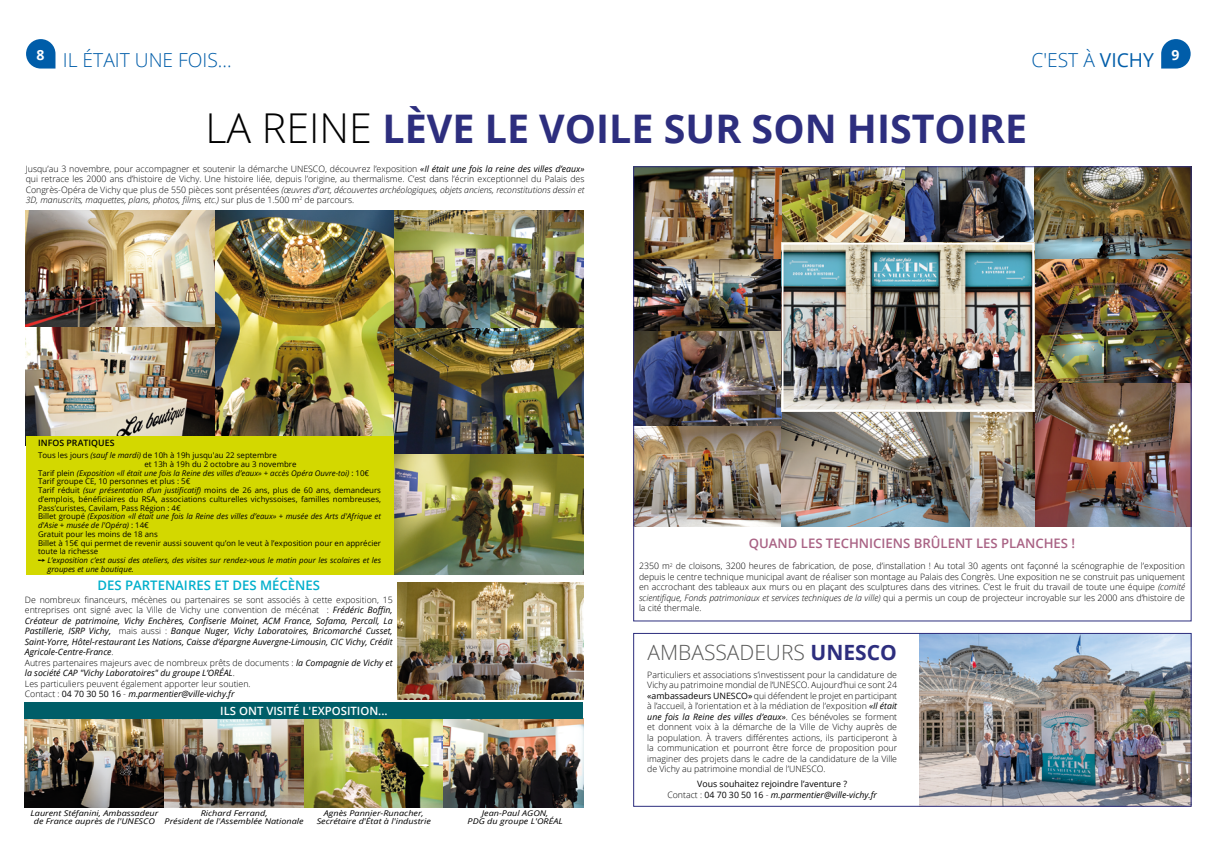
<style>
.page{position:relative;width:1216px;height:844px;background:#fff}
.page>*{position:absolute;margin:0;border:0;box-sizing:border-box;transform-origin:0 0}
.t1{font:700 39.38px "Open Sans";color:#2d2e7e}
.t2{font:300 21px "Open Sans";color:#575756}
.t3{font:300 19.25px "Open Sans";color:#005da9}
.t4{font:700 14px "Open Sans";color:#fff}
.t5{font:600 13.12px "Open Sans";color:#a96284}
.t6{font:600 13.12px "Open Sans";color:#00afcb}
.t7{font:600 11.38px "Open Sans";color:#fff}
.t8{font:300 8.75px/10.5px "Open Sans";color:#000;text-align:justify}
.t9{font:italic 8.75px/10.5px "Open Sans";color:#000}
.t10{font:8.75px/10.5px "Open Sans";color:#000;text-align:center}
.t11{font:600 8.75px "Open Sans";letter-spacing:.005em;color:#000}
.t12{font:7.88px "Open Sans";color:#000}
.t13{font:italic 7.88px "Open Sans";color:#000}
.t14{font:italic 7.88px/8.8px "Open Sans";color:#000;text-align:center;scale:1.15 1}
.s1{font-weight:400}
.s2{font-weight:300;font-size:41.12px;color:#000}
.s3{font-weight:400;font-style:italic}
.s4{font-style:italic}
.s5{font-style:normal}
.s6{font-weight:300;font-style:normal}
.s7{font-weight:700;color:#2d2e7e}
.s8{font-weight:300}
</style>
<div class="page">
<svg style="left:26px;top:39px;width:29px;height:29px"></svg>
<svg style="left:1161px;top:39px;width:29px;height:29px"></svg>
<img style="left:919px;top:634px;width:270px;height:170px">
<div style="left:633px;top:632px;width:558px;height:174px;border:1px solid #2d2e7e"></div>
<img style="left:397px;top:582px;width:186px;height:117px">
<img style="left:26px;top:210px;width:367px;height:226px">
<img style="left:393px;top:210px;width:190px;height:364px">
<img style="left:25px;top:718px;width:558px;height:89px">
<img style="left:781px;top:168px;width:252px;height:240px">
<img style="left:635px;top:168px;width:146px;height:250px">
<img style="left:1033px;top:168px;width:156px;height:358px">
<img style="left:635px;top:418px;width:146px;height:108px">
<img style="left:781px;top:411px;width:189px;height:115px">
<img style="left:970px;top:411px;width:63px;height:115px">
<div style="left:781px;top:243px;width:252px;height:168px;border:2px solid #fff"></div>
<div style="left:26px;top:436px;width:367px;height:138px;background:#d3d800"></div>
<div style="left:25px;top:702px;width:558px;height:16px;background:#005e68"></div>
<h3 class="t3" style="left:63px;top:47px;width:170px">IL ÉTAIT UNE FOIS...</h3>
<h3 class="t3" style="left:1031px;top:47px;width:124px">C'EST À <span class="s1">VICHY</span></h3>
<h3 class="t4" style="left:36px;top:45px;width:9px">8</h3>
<h3 class="t4" style="left:1171px;top:45px;width:9px">9</h3>
<h1 class="t1" style="left:205px;top:101px;width:823px"><span class="s2">LA REINE</span> LÈVE LE VOILE SUR SON HISTOIRE</h1>
<p class="t8" style="left:26px;top:163px;width:560px">Jusqu’au 3 novembre, pour accompagner et soutenir la démarche UNESCO, découvrez l’exposition <span class="s3">«Il était une fois la reine des villes d’eaux» </span>qui retrace les 2000 ans d’histoire de Vichy. Une histoire liée, depuis l’origine, au thermalisme. C’est dans l’écrin exceptionnel du Palais des Congrès-Opéra de Vichy que plus de 550 pièces sont présentées <span class="s4">(œuvres d'art, découvertes archéologiques, objets anciens, reconstitutions dessin et 3D, manuscrits, maquettes, plans, photos, films, etc.)</span> sur plus de 1.500 m<sup>2</sup> de parcours.</p>
<p class="t11" style="left:38px;top:436px;width:78px">INFOS PRATIQUES</p>
<p class="t12" style="left:38px;top:449px;width:240px">Tous les jours <span class="s4">(sauf le mardi)</span> de 10h à 19h jusqu'au 22 septembre</p>
<p class="t12" style="left:145px;top:458px;width:153px">et 13h à 19h du 2 octobre au 3 novembre</p>
<p class="t13" style="left:38px;top:467px;width:333px"><span class="s5">Tarif plein</span> (Exposition «Il était une fois la Reine des villes d’eaux» + accès Opéra Ouvre-toi) <span class="s5">: 10€</span></p>
<p class="t12" style="left:38px;top:476px;width:154px">Tarif groupe CE, 10 personnes et plus : 5€</p>
<p class="t12" style="left:38px;top:484px;width:344px">Tarif réduit <span class="s4">(sur présentation d’un justificatif)</span> moins de 26 ans, plus de 60 ans, demandeurs</p>
<p class="t12" style="left:38px;top:493px;width:344px">d’emplois, bénéficiaires du RSA, associations culturelles vichyssoises, familles nombreuses,</p>
<p class="t12" style="left:38px;top:502px;width:144px">Pass’curistes, Cavilam, Pass Région : 4€</p>
<p class="t13" style="left:38px;top:511px;width:344px"><span class="s5">Billet groupé</span> (Exposition «Il était une fois la Reine des villes d’eaux» + musée des Arts d'Afrique et</p>
<p class="t13" style="left:38px;top:519px;width:112px">d'Asie + musée de l'Opéra) <span class="s5">: 14€</span></p>
<p class="t12" style="left:38px;top:528px;width:121px">Gratuit pour les moins de 18 ans</p>
<p class="t12" style="left:38px;top:537px;width:344px">Billet à 15€ qui permet de revenir aussi souvent qu’on le veut à l’exposition pour en apprécier</p>
<p class="t12" style="left:38px;top:546px;width:62px">toute la richesse</p>
<p class="t13" style="left:38px;top:554px;width:344px">➙ L’exposition c’est aussi des ateliers, des visites sur rendez-vous le matin pour les scolaires et les</p>
<p class="t13" style="left:47px;top:563px;width:88px">groupes et une boutique.</p>
<h3 class="t6" style="left:97px;top:576px;width:224px">DES PARTENAIRES ET DES MÉCÈNES</h3>
<p class="t9" style="left:25px;top:594px;width:369px"><span class="s6">De nombreux financeurs, mécènes ou partenaires se sont associés à cette exposition, 15 entreprises ont signé avec la Ville de Vichy une convention de mécénat :</span> Frédéric Boffin, Créateur de patrimoine, Vichy Enchères, Confiserie Moinet, ACM France, Sofama, Percall, La Pastillerie, ISRP Vichy, <span class="s6">mais aussi :</span> Banque Nuger, Vichy Laboratoires, Bricomarché Cusset, Saint-Yorre, Hôtel-restaurant Les Nations, Caisse d’épargne Auvergne-Limousin, CIC Vichy, Crédit Agricole-Centre-France<span class="s6">.<br>Autres partenaires majeurs avec de nombreux prêts de documents :</span> la Compagnie de Vichy et la société CAP "Vichy Laboratoires" du groupe L’ORÉAL<span class="s6">.<br>Les particuliers peuvent également apporter leur soutien.<br>Contact :</span> <span class="s5">04 70 30 50 16</span> <span class="s6">-</span> m.parmentier@ville-vichy.fr</p>
<h3 class="t7" style="left:220px;top:703px;width:169px">ILS ONT VISITÉ L'EXPOSITION...</h3>
<p class="t14" style="left:31px;top:807px;width:113px">Laurent Stéfanini, Ambassadeur de France auprès de l'UNESCO</p>
<p class="t14" style="left:164px;top:807px;width:123px">Richard Ferrand,<br>Président de l'Assemblée Nationale</p>
<p class="t14" style="left:317px;top:807px;width:101px">Agnès Pannier-Runacher,<br>Secrétaire d'État à l'industrie</p>
<p class="t14" style="left:467px;top:807px;width:84px">Jean-Paul AGON,<br>PDG du groupe L'ORÉAL</p>
<h3 class="t5" style="left:748px;top:534px;width:328px">QUAND LES TECHNICIENS BRÛLENT LES PLANCHES !</h3>
<p class="t8" style="left:639px;top:560px;width:547px">2350 m<sup>2</sup> de cloisons, 3200 heures de fabrication, de pose, d’installation ! Au total 30 agents ont façonné la scénographie de l’exposition depuis le centre technique municipal avant de réaliser son montage au Palais des Congrès. Une exposition ne se construit pas uniquement en accrochant des tableaux aux murs ou en plaçant des sculptures dans des vitrines. C’est le fruit du travail de toute une équipe <span class="s4">(comité scientifique, Fonds patrimoniaux et services techniques de la ville)</span> qui a permis un coup de projecteur incroyable sur les 2000 ans d’histoire de la cité thermale.</p>
<h2 class="t2" style="left:647px;top:638px;width:251px">AMBASSADEURS <span class="s7">UNESCO</span></h2>
<p class="t8" style="left:647px;top:669px;width:251px">Particuliers et associations s’investissent pour la candidature de Vichy au patrimoine mondial de l’UNESCO. Aujourd’hui ce sont 24 <span class="s1">«ambassadeurs UNESCO»</span> qui défendent le projet en participant à l’accueil, à l’orientation et à la médiation de l’exposition <span class="s3">«Il était une fois la Reine des villes d’eaux»</span>. Ces bénévoles se forment et donnent voix à la démarche de la Ville de Vichy auprès de la population. À travers différentes actions, ils participeront à la communication et pourront être force de proposition pour imaginer des projets dans le cadre de la candidature de la Ville de Vichy au patrimoine mondial de l’UNESCO.</p>
<p class="t10" style="left:667px;top:778px;width:211px">Vous souhaitez rejoindre l’aventure ?<br><span class="s8">Contact :</span> 04 70 30 50 16 <span class="s8">-</span> <span class="s4">m.parmentier@ville-vichy.fr</span></p>
</div>
